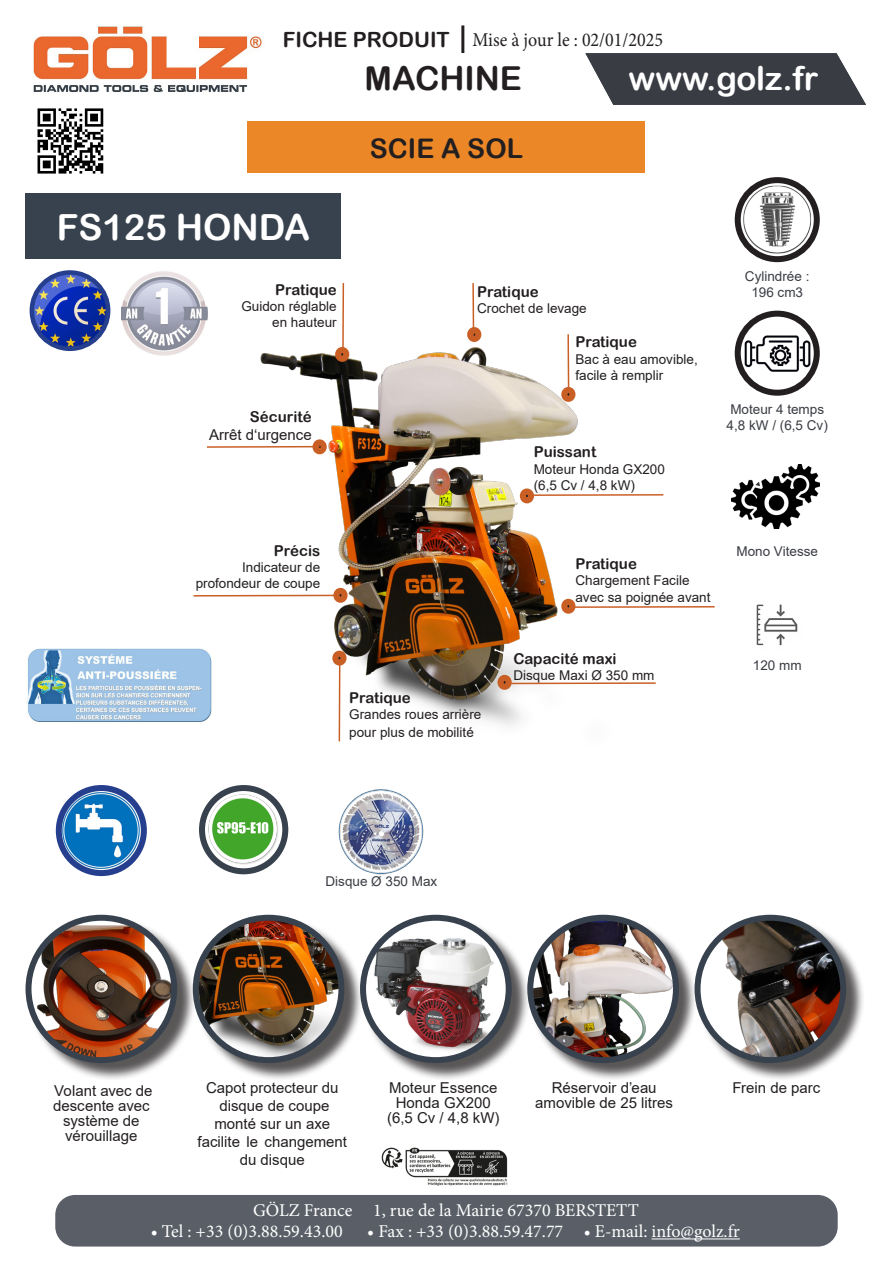
<style>
.page{position:relative;width:893px;height:1263px;background:#fff}
.page>*{position:absolute;margin:0;border:0;box-sizing:border-box;transform-origin:0 0}
.t1{font:36px "Arial Rounded MT Bold";color:#fff}
.t2{font:33px "Arial Rounded MT Bold";color:#fff}
.t3{font:33px "Arial Rounded MT Bold";color:#231f20}
.t4{font:27px "Arial Rounded MT Bold";color:#231f20}
.t5{font:21px "Arial Rounded MT Bold";color:#231f20}
.t6{font:19.65px "Minion Pro";color:#231f20;scale:.92 1}
.t7{font:18px "Minion Pro";color:#fff}
.t8{font:15px/18px "Arial";color:#231f20;text-align:center}
.t9{font:15px "Arial Rounded MT Bold";color:#231f20}
.t10{font:13.5px "Arial";color:#231f20}
.t11{font:13.5px/16.2px "Arial";color:#393c43;text-align:center}
</style>
<div class="page">
<img style="left:33px;top:26px;width:229px;height:66px">
<hr style="left:461px;top:25px;width:3px;height:30px;background:#231f20">
<svg style="left:585px;top:53px;width:281px;height:52px;background:#4d5056"></svg>
<img style="left:199px;top:283px;width:465px;height:459px">
<div style="left:28px;top:917px;width:168px;height:165px;background:#231f20;opacity:.75"></div>
<img style="left:29px;top:925px;width:145px;height:135px">
<div style="left:26px;top:915px;width:151px;height:148px;border:6px solid #38424e;border-radius:50%"></div>
<div style="left:55px;top:1195px;width:783px;height:51px;background:#5a5f67;border-radius:20px"></div>
<hr style="left:651px;top:1238px;width:89px;height:1px;background:#fff">
<div style="left:248px;top:121px;width:397px;height:52px;background:#eb8727"></div>
<div style="left:195px;top:917px;width:168px;height:165px;background:#231f20;opacity:.75"></div>
<img style="left:196px;top:918px;width:145px;height:142px">
<div style="left:193px;top:915px;width:151px;height:148px;border:6px solid #38424e;border-radius:50%"></div>
<div style="left:362px;top:917px;width:168px;height:165px;background:#231f20;opacity:.75"></div>
<svg style="left:363px;top:918px;width:146px;height:142px"></svg>
<img style="left:371px;top:932px;width:130px;height:127px">
<div style="left:360px;top:915px;width:152px;height:148px;border:6px solid #38424e;border-radius:50%"></div>
<div style="left:529px;top:917px;width:168px;height:165px;background:#231f20;opacity:.75"></div>
<img style="left:530px;top:918px;width:146px;height:142px">
<div style="left:527px;top:915px;width:152px;height:148px;border:6px solid #38424e;border-radius:50%"></div>
<div style="left:467px;top:327px;width:14px;height:15px;border:6px solid #ca5f25;border-radius:50%"></div>
<div style="left:520px;top:488px;width:14px;height:15px;border:6px solid #ca5f25;border-radius:50%"></div>
<div style="left:336px;top:591px;width:9px;height:9px;background:#231f20;border-radius:50%"></div>
<div style="left:333px;top:588px;width:15px;height:15px;border:6px solid #ca5f25;border-radius:50%"></div>
<div style="left:313px;top:439px;width:14px;height:15px;border:6px solid #ca5f25;border-radius:50%"></div>
<div style="left:697px;top:917px;width:168px;height:165px;background:#231f20;opacity:.75"></div>
<img style="left:697px;top:919px;width:146px;height:141px">
<div style="left:694px;top:915px;width:152px;height:148px;border:6px solid #38424e;border-radius:50%"></div>
<div style="left:500px;top:678px;width:9px;height:9px;background:#231f20;border-radius:50%"></div>
<div style="left:497px;top:675px;width:15px;height:15px;border:6px solid #ca5f25;border-radius:50%"></div>
<img style="left:37px;top:108px;width:67px;height:66px">
<div style="left:561px;top:387px;width:14px;height:15px;border:6px solid #ca5f25;border-radius:50%"></div>
<div style="left:335px;top:347px;width:14px;height:15px;border:6px solid #ca5f25;border-radius:50%"></div>
<div style="left:561px;top:599px;width:14px;height:15px;border:6px solid #ca5f25;border-radius:50%"></div>
<div style="left:26px;top:193px;width:315px;height:66px;background:#38424e"></div>
<hr style="left:339px;top:660px;width:1px;height:81px;background:#ca5f25">
<hr style="left:207px;top:446px;width:113px;height:2px;background:#ca5f25">
<hr style="left:534px;top:494px;width:129px;height:2px;background:#ca5f25">
<hr style="left:472px;top:283px;width:2px;height:51px;background:#ca5f25">
<hr style="left:567px;top:334px;width:2px;height:56px;background:#ca5f25">
<hr style="left:193px;top:595px;width:144px;height:1px;background:#ca5f25">
<hr style="left:342px;top:283px;width:2px;height:67px;background:#ca5f25">
<div style="left:332px;top:651px;width:15px;height:14px;border:6px solid #ca5f25;border-radius:50%"></div>
<hr style="left:506px;top:682px;width:150px;height:2px;background:#ca5f25">
<hr style="left:569px;top:606px;width:146px;height:2px;background:#ca5f25">
<img style="left:32px;top:272px;width:76px;height:77px;border-radius:38px">
<div style="left:30px;top:270px;width:80px;height:81px;border:4px solid #253f8e;border-radius:50%"></div>
<div style="left:121px;top:270px;width:89px;height:85px;background:#fff"></div>
<img style="left:121px;top:271px;width:87px;height:84px">
<div style="left:24px;top:625px;width:192px;height:121px;background:#fff"></div>
<img style="left:26px;top:648px;width:186px;height:74px">
<img style="left:743px;top:186px;width:68px;height:68px">
<div style="left:735px;top:177px;width:85px;height:85px;border:6px solid #231f20;border-radius:50%"></div>
<img style="left:741px;top:317px;width:72px;height:72px">
<div style="left:735px;top:311px;width:85px;height:85px;border:6px solid #231f20;border-radius:50%"></div>
<img style="left:731px;top:464px;width:89px;height:64px">
<img style="left:756px;top:604px;width:42px;height:42px">
<img style="left:381px;top:1147px;width:126px;height:38px">
<img style="left:59px;top:788px;width:85px;height:85px;border-radius:43px">
<div style="left:56px;top:785px;width:91px;height:91px;border:6px solid #253f8e;border-radius:50%"></div>
<svg style="left:202px;top:788px;width:83px;height:83px"></svg>
<img style="left:207px;top:793px;width:73px;height:73px">
<div style="left:199px;top:785px;width:89px;height:89px;border:6px solid #38424e;border-radius:50%"></div>
<img style="left:338px;top:789px;width:86px;height:85px">
<p class="t5" style="left:283px;top:27px;width:168px">FICHE PRODUIT</p>
<p class="t6" style="left:472px;top:27px;width:209px">Mise à jour le : 02/01/2025</p>
<p class="t3" style="left:365px;top:59px;width:159px">MACHINE</p>
<p class="t2" style="left:629px;top:59px;width:191px">www.golz.fr</p>
<p class="t4" style="left:370px;top:132px;width:155px">SCIE A SOL</p>
<p class="t1" style="left:57px;top:206px;width:255px">FS125 HONDA</p>
<p class="t9" style="left:275px;top:281px;width:63px">Pratique</p>
<p class="t10" style="left:241px;top:297px;width:97px">Guidon réglable</p>
<p class="t10" style="left:272px;top:313px;width:66px">en hauteur</p>
<p class="t9" style="left:250px;top:408px;width:63px">Sécurité</p>
<p class="t8" style="left:209px;top:426px;width:104px">Arrêt d‘urgence</p>
<p class="t9" style="left:477px;top:283px;width:63px">Pratique</p>
<p class="t10" style="left:477px;top:299px;width:111px">Crochet de levage</p>
<p class="t9" style="left:575px;top:333px;width:63px">Pratique</p>
<p class="t10" style="left:575px;top:350px;width:124px">Bac à eau amovible,</p>
<p class="t10" style="left:575px;top:366px;width:89px">facile à remplir</p>
<p class="t9" style="left:534px;top:443px;width:64px">Puissant</p>
<p class="t10" style="left:534px;top:460px;width:133px">Moteur Honda GX200</p>
<p class="t10" style="left:534px;top:476px;width:103px">(6,5 Cv / 4,8 kW)</p>
<p class="t11" style="left:745px;top:268px;width:66px">Cylindrée :<br>196 cm3</p>
<p class="t11" style="left:730px;top:401px;width:95px">Moteur 4 temps</p>
<p class="t11" style="left:727px;top:417px;width:103px">4,8 kW / (6,5 Cv)</p>
<p class="t9" style="left:274px;top:541px;width:48px">Précis</p>
<p class="t10" style="left:242px;top:558px;width:80px">Indicateur de</p>
<p class="t10" style="left:196px;top:574px;width:126px">profondeur de coupe</p>
<p class="t9" style="left:349px;top:689px;width:63px">Pratique</p>
<p class="t10" style="left:349px;top:705px;width:134px">Grandes roues arrière</p>
<p class="t10" style="left:349px;top:723px;width:126px">pour plus de mobilité</p>
<p class="t9" style="left:575px;top:555px;width:63px">Pratique</p>
<p class="t10" style="left:575px;top:571px;width:116px">Chargement Facile</p>
<p class="t10" style="left:575px;top:587px;width:137px">avec sa poignée avant</p>
<p class="t9" style="left:513px;top:650px;width:105px">Capacité maxi</p>
<p class="t10" style="left:513px;top:666px;width:143px">Disque Maxi Ø 350 mm</p>
<p class="t11" style="left:736px;top:543px;width:83px">Mono Vitesse</p>
<p class="t11" style="left:753px;top:657px;width:50px">120 mm</p>
<p class="t11" style="left:325px;top:873px;width:113px">Disque Ø 350 Max</p>
<p class="t8" style="left:54px;top:1082px;width:100px">Volant avec de</p>
<p class="t8" style="left:53px;top:1097px;width:98px">descente avec</p>
<p class="t8" style="left:63px;top:1112px;width:78px">système de</p>
<p class="t8" style="left:65px;top:1127px;width:74px">vérouillage</p>
<p class="t8" style="left:206px;top:1079px;width:134px">Capot protecteur du</p>
<p class="t8" style="left:219px;top:1097px;width:112px">disque de coupe</p>
<p class="t8" style="left:214px;top:1115px;width:117px">monté sur un axe</p>
<p class="t8" style="left:198px;top:1133px;width:151px">facilite le changement du disque</p>
<p class="t8" style="left:389px;top:1079px;width:110px">Moteur Essence</p>
<p class="t8" style="left:396px;top:1094px;width:97px">Honda GX200</p>
<p class="t8" style="left:387px;top:1109px;width:114px">(6,5 Cv / 4,8 kW)</p>
<p class="t8" style="left:552px;top:1079px;width:106px">Réservoir d’eau</p>
<p class="t8" style="left:535px;top:1094px;width:139px">amovible de 25 litres</p>
<p class="t8" style="left:732px;top:1079px;width:90px">Frein de parc</p>
<p class="t7" style="left:253px;top:1198px;width:387px">GÖLZ France 1, rue de la Mairie 67370 BERSTETT</p>
<p class="t7" style="left:151px;top:1219px;width:193px">• Tel : +33 (0)3.88.59.43.00</p>
<p class="t7" style="left:367px;top:1219px;width:374px">• Fax : +33 (0)3.88.59.47.77 • E-mail: info@golz.fr</p>
</div>
